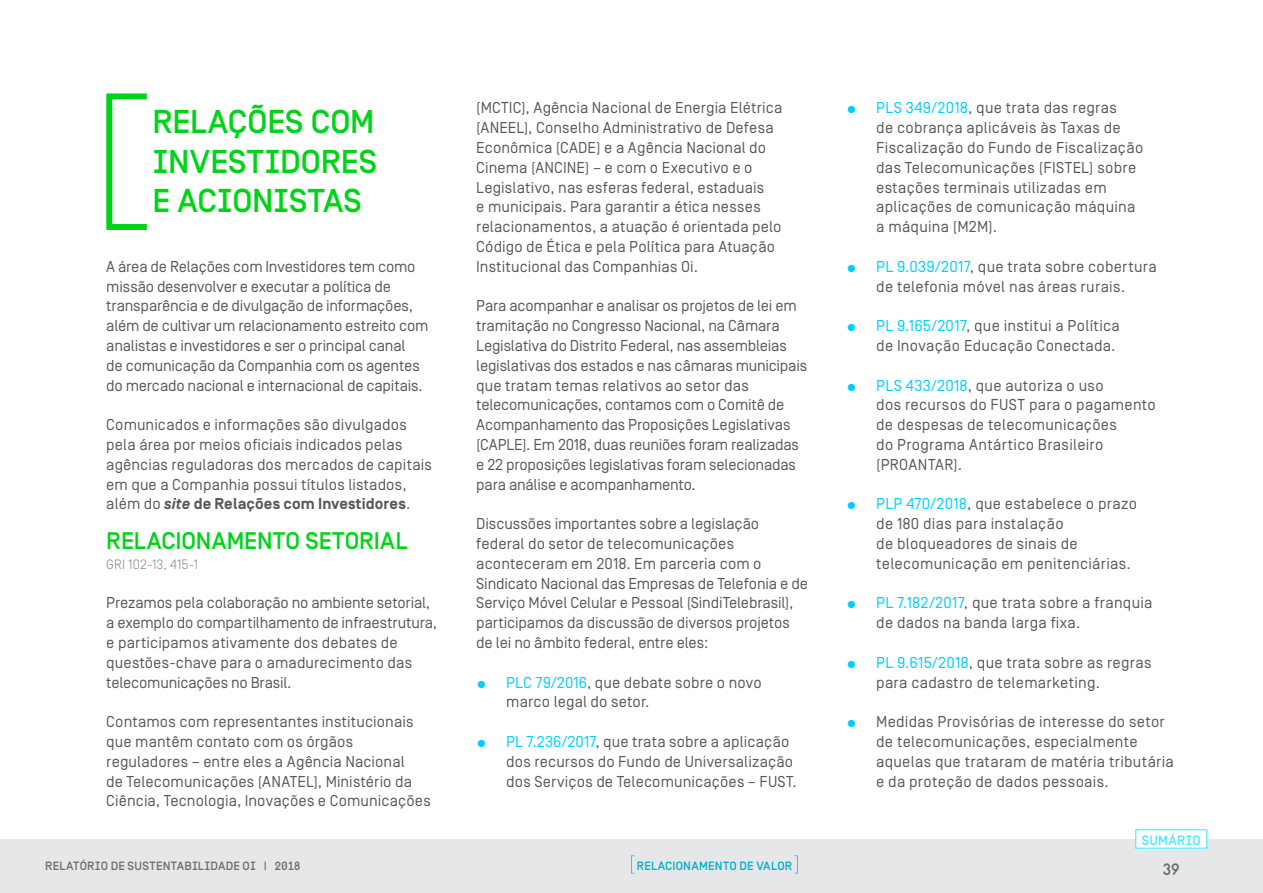
<style>
.page{position:relative;width:1263px;height:893px;background:#fff}
.page>*{position:absolute;margin:0;border:0;box-sizing:border-box;transform-origin:0 0}
.t1{font:33px/39.6px "Simplon Oi Headline";letter-spacing:-.005em;color:#00d318;text-align:justify}
.t2{font:500 24px "Simplon BP";letter-spacing:.005em;color:#00d318}
.t3{font:16.5px "Simplon Oi Headline";color:#6d6e71}
.t4{font:15.75px/19.8px "Simplon BP";letter-spacing:.005em;color:#58595b}
.t5{font:15.75px/19.8px "Simplon BP";letter-spacing:-.015em;color:#58595b}
.t6{font:300 13.5px "Simplon BP";letter-spacing:.015em;color:#808285}
.t7{font:13.5px "Simplon Oi Headline";letter-spacing:.02em;color:#4de6ff}
.t8{font:12px "Simplon Oi Headline";letter-spacing:.015em;color:#6d6e71}
.t9{font:500 12px "Simplon BP";letter-spacing:.015em;color:#00afcc}
.s1{font-size:13.5px;color:#00ceff}
.s2{color:#00ceff}
.s3{font-weight:700;font-style:italic}
.s4{font-weight:700}
</style>
<div class="page">
<svg style="left:106px;top:93px;width:41px;height:137px"></svg>
<div style="left:0;top:839px;width:1263px;height:54px;background:#e6e7e8"></div>
<svg style="left:631px;top:855px;width:3px;height:18px"></svg>
<svg style="left:795px;top:855px;width:3px;height:18px"></svg>
<div style="left:1136px;top:830px;width:71px;height:18px;background:#fff"></div>
<div style="left:1135px;top:829px;width:72px;height:20px;border:1px solid #4de6ff"></div>
<h1 class="t1" style="left:152px;top:103px;width:226px">RELAÇÕES COM INVESTIDORES E ACIONISTAS</h1>
<p class="t4" style="left:476px;top:98px;width:308px">(MCTIC), Agência Nacional de Energia Elétrica (ANEEL), Conselho Administrativo de Defesa Econômica (CADE) e a Agência Nacional do Cinema (ANCINE) – e com o Executivo e o Legislativo, nas esferas federal, estaduais<br>e municipais. Para garantir a ética nesses relacionamentos, a atuação é orientada pelo Código de Ética e pela Política para Atuação Institucional das Companhias Oi.</p>
<p class="t4" style="left:476px;top:296px;width:332px">Para acompanhar e analisar os projetos de lei em tramitação no Congresso Nacional, na Câmara Legislativa do Distrito Federal, nas assembleias legislativas dos estados e nas câmaras municipais que tratam temas relativos ao setor das telecomunicações, contamos com o Comitê de Acompanhamento das Proposições Legislativas (CAPLE). Em 2018, duas reuniões foram realizadas e 22 proposições legislativas foram selecionadas para análise e acompanhamento.</p>
<p class="t4" style="left:476px;top:514px;width:333px">Discussões importantes sobre a legislação federal do setor de telecomunicações aconteceram em 2018. Em parceria com o Sindicato Nacional das Empresas de Telefonia e de Serviço Móvel Celular e Pessoal (SindiTelebrasil), participamos da discussão de diversos projetos de lei no âmbito federal, entre eles:</p>
<p class="t4" style="left:506px;top:672px;width:257px;text-indent:-30px"><span class="s1">●</span> <span class="s2">PLC 79/2016</span>, que debate sobre o novo marco legal do setor.</p>
<p class="t4" style="left:506px;top:732px;width:292px;text-indent:-30px"><span class="s1">●</span> <span class="s2">PL 7.236/2017</span>, que trata sobre a aplicação dos recursos do Fundo de Universalização dos Serviços de Telecomunicações – FUST.</p>
<p class="t5" style="left:106px;top:256px;width:324px">A área de Relações com Investidores tem como missão desenvolver e executar a política de transparência e de divulgação de informações, além de cultivar um relacionamento estreito com analistas e investidores e ser o principal canal<br>de comunicação da Companhia com os agentes do mercado nacional e internacional de capitais.</p>
<p class="t4" style="left:106px;top:415px;width:327px">Comunicados e informações são divulgados pela área por meios oficiais indicados pelas agências reguladoras dos mercados de capitais em que a Companhia possui títulos listados, além do <span class="s3">site</span> <span class="s4">de Relações com Investidores</span>.</p>
<h2 class="t2" style="left:106px;top:527px;width:302px">RELACIONAMENTO SETORIAL</h2>
<p class="t6" style="left:106px;top:556px;width:94px">GRI 102-13, 415-1</p>
<p class="t4" style="left:106px;top:593px;width:332px">Prezamos pela colaboração no ambiente setorial, a exemplo do compartilhamento de infraestrutura, e participamos ativamente dos debates de questões-chave para o amadurecimento das telecomunicações no Brasil.</p>
<p class="t4" style="left:106px;top:712px;width:326px">Contamos com representantes institucionais que mantêm contato com os órgãos reguladores – entre eles a Agência Nacional<br>de Telecomunicações (ANATEL), Ministério da Ciência, Tecnologia, Inovações e Comunicações</p>
<p class="t4" style="left:876px;top:98px;width:269px;text-indent:-30px"><span class="s1">●</span> <span class="s2">PLS 349/2018</span>, que trata das regras<br>de cobrança aplicáveis às Taxas de Fiscalização do Fundo de Fiscalização das Telecomunicações (FISTEL) sobre estações terminais utilizadas em aplicações de comunicação máquina a máquina (M2M).</p>
<p class="t4" style="left:846px;top:256px;width:312px;text-align:center"><span class="s1">●</span> <span class="s2">PL 9.039/2017</span>, que trata sobre cobertura de telefonia móvel nas áreas rurais.</p>
<p class="t4" style="left:846px;top:316px;width:275px;text-align:right"><span class="s1">●</span> <span class="s2">PL 9.165/2017</span>, que institui a Política de Inovação Educação Conectada.</p>
<p class="t4" style="left:876px;top:375px;width:281px;text-indent:-30px"><span class="s1">●</span> <span class="s2">PLS 433/2018</span>, que autoriza o uso<br>dos recursos do FUST para o pagamento de despesas de telecomunicações<br>do Programa Antártico Brasileiro (PROANTAR).</p>
<p class="t4" style="left:876px;top:494px;width:262px;text-indent:-30px"><span class="s1">●</span> <span class="s2">PLP 470/2018</span>, que estabelece o prazo de 180 dias para instalação<br>de bloqueadores de sinais de telecomunicação em penitenciárias.</p>
<p class="t4" style="left:876px;top:593px;width:278px;text-indent:-30px"><span class="s1">●</span> <span class="s2">PL 7.182/2017</span>, que trata sobre a franquia de dados na banda larga fixa.</p>
<p class="t4" style="left:876px;top:652px;width:277px;text-indent:-30px"><span class="s1">●</span> <span class="s2">PL 9.615/2018</span>, que trata sobre as regras para cadastro de telemarketing.</p>
<p class="t4" style="left:876px;top:712px;width:299px;text-indent:-30px"><span class="s1">●</span> Medidas Provisórias de interesse do setor de telecomunicações, especialmente aquelas que trataram de matéria tributária e da proteção de dados pessoais.</p>
<p class="t7" style="left:1142px;top:832px;width:60px">SUMÁRIO</p>
<p class="t8" style="left:45px;top:859px;width:257px">RELATÓRIO DE SUSTENTABILIDADE OI | 2018</p>
<p class="t9" style="left:637px;top:859px;width:157px">RELACIONAMENTO DE VALOR</p>
<p class="t3" style="left:1163px;top:860px;width:18px">39</p>
</div>
